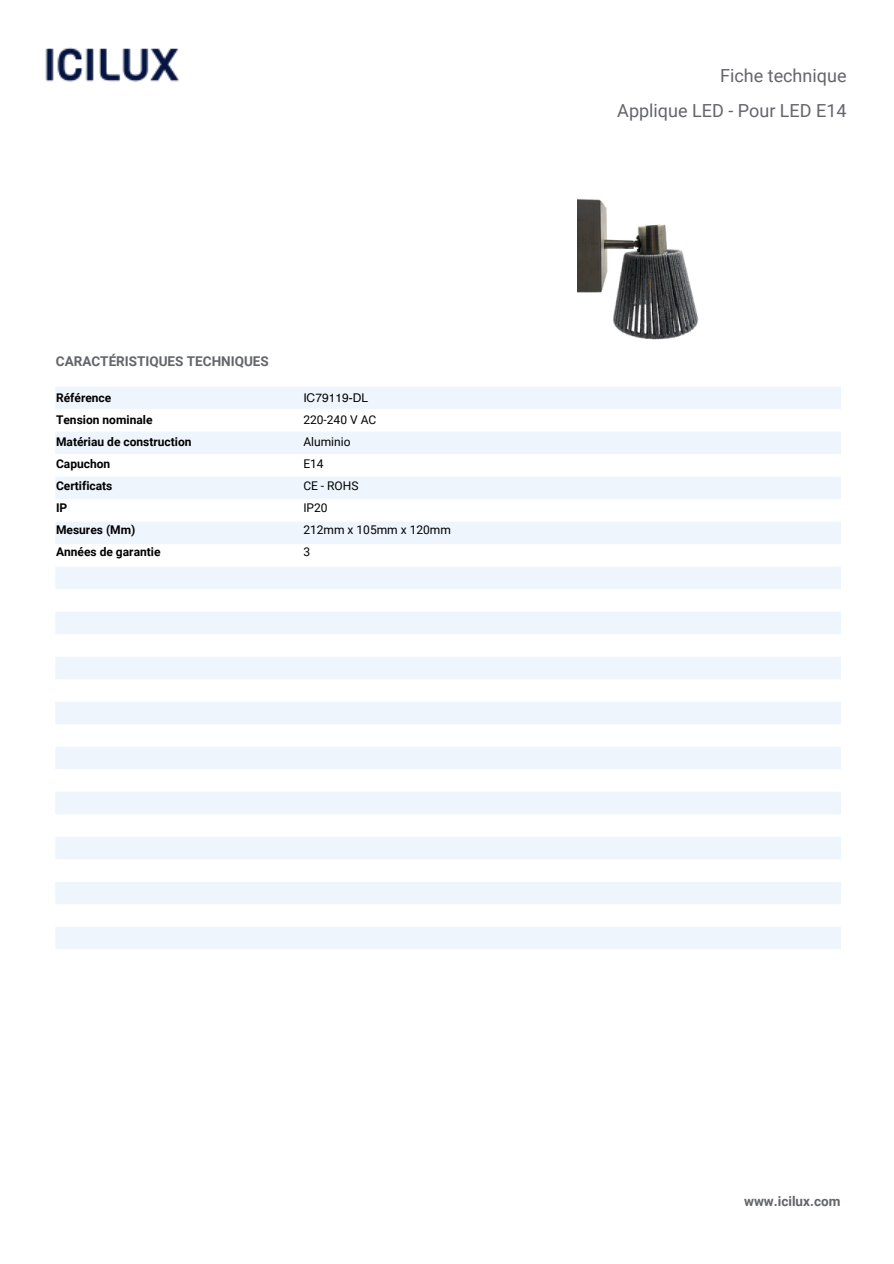
<style>
.page{position:relative;width:894px;height:1264px;background:#fff}
.page>*{position:absolute;margin:0;border:0;box-sizing:border-box;transform-origin:0 0}
.t1{font:18px/35px "Roboto";color:#63656a;text-align:right}
.t2{font:700 13.5px "Roboto";color:#63656a}
.t3{font:700 12px/22px "Roboto";color:#000}
.t4{font:12px "Roboto";color:#000}
.t5{font:12px "Helvetica";color:#000}
</style>
<div class="page">
<svg style="left:55px;top:387px;width:785px;height:561px;fill:#eef5fc"></svg>
<img style="left:45px;top:47px;width:135px;height:35px">
<img style="left:577px;top:198px;width:122px;height:142px">
<h2 class="t2" style="left:56px;top:353px;width:214px">CARACTÉRISTIQUES TECHNIQUES</h2>
<h4 class="t3" style="left:56px;top:387px;width:137px">Référence<br>Tension nominale<br>Matériau de construction<br>Capuchon<br>Certificats<br>IP<br>Mesures (Mm)<br>Années de garantie</h4>
<h4 class="t5" style="left:303px;top:393px;width:66px">IC79119-DL</h4>
<p class="t4" style="left:303px;top:413px;width:74px">220-240 V AC</p>
<p class="t4" style="left:303px;top:435px;width:49px">Aluminio</p>
<p class="t4" style="left:303px;top:457px;width:22px">E14</p>
<p class="t4" style="left:303px;top:479px;width:57px">CE - ROHS</p>
<p class="t4" style="left:303px;top:501px;width:26px">IP20</p>
<p class="t4" style="left:303px;top:523px;width:149px">212mm x 105mm x 120mm</p>
<p class="t4" style="left:303px;top:545px;width:8px">3</p>
<h1 class="t1" style="left:617px;top:59px;width:231px">Fiche technique<br>Applique LED - Pour LED E14</h1>
<h3 class="t2" style="left:744px;top:1193px;width:98px">www.icilux.com</h3>
</div>
